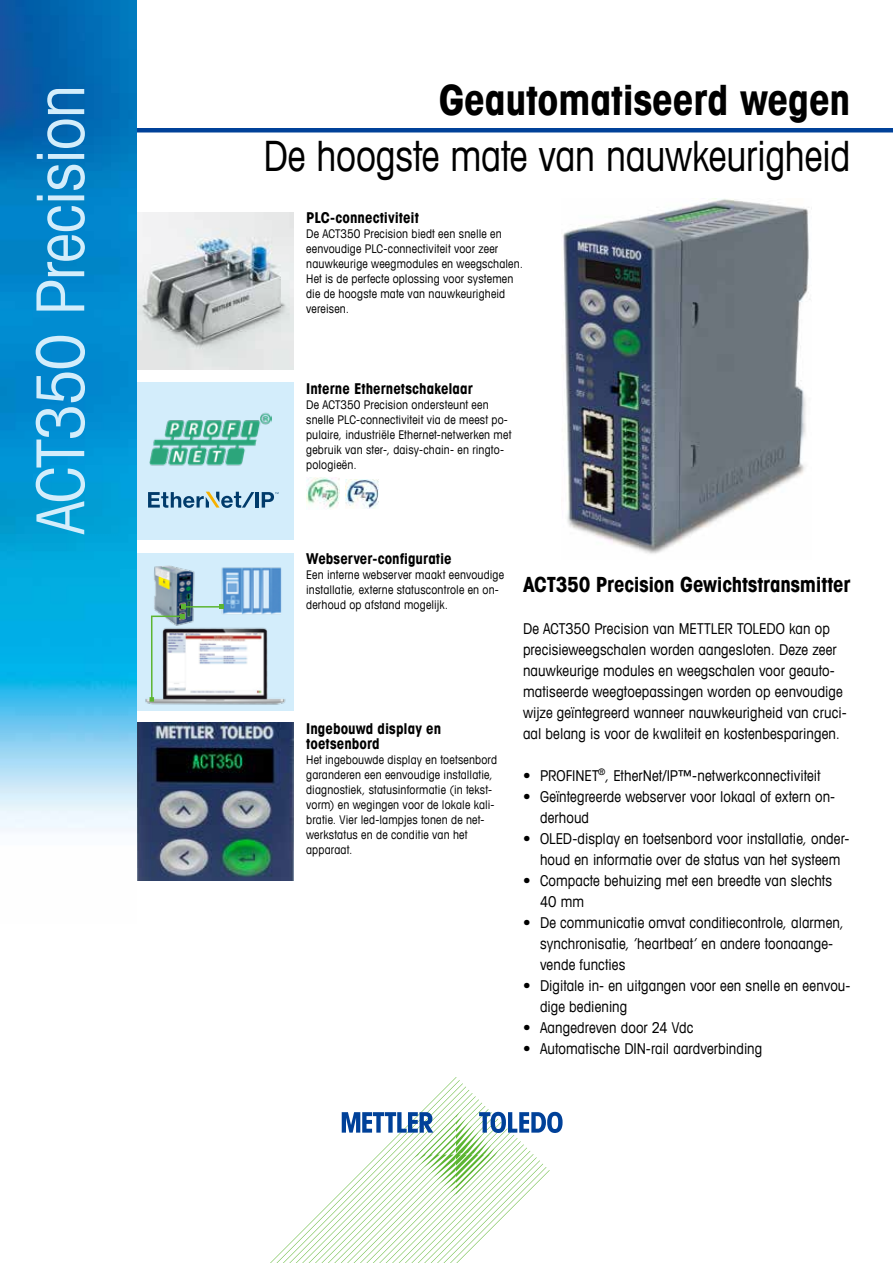
<style>
.page{position:relative;width:893px;height:1263px;background:#fff}
.page>*{position:absolute;margin:0;border:0;box-sizing:border-box;transform-origin:0 0}
.t1{font:condensed 66px "Avant Garde Com";letter-spacing:-.02em;color:#d3edfb}
.t2{font:condensed 42px "Avant Garde Com";letter-spacing:-.005em;color:#000;scale:.95 1}
.t3{font:700 condensed 42px "Avant Garde Com";letter-spacing:-.005em;color:#000}
.t4{font:700 condensed 21px "Avant Garde Com";letter-spacing:-.01em;color:#000}
.t5{font:condensed 15px/21px "Avant Garde Com";letter-spacing:.005em;color:#000}
.t6{font:700 condensed 15px/15px "Avant Garde Com";letter-spacing:.005em;color:#000}
.t7{font:condensed 12px/15px "Avant Garde Com";letter-spacing:.015em;color:#000}
</style>
<div class="page">
<img style="left:136px;top:723px;width:157px;height:157px">
<div style="left:136px;top:553px;width:157px;height:157px;background:#d3edfb"></div>
<img style="left:145px;top:565px;width:141px;height:140px">
<img style="left:136px;top:213px;width:157px;height:157px">
<div style="left:136px;top:383px;width:157px;height:157px;background:#d3edfb"></div>
<hr style="left:111px;top:128px;width:782px;height:4px;background:#004199">
<svg style="left:270px;top:1077px;width:293px;height:186px"></svg>
<img style="left:0;top:0;width:136px;height:831px">
<hr style="left:255px;top:492px;width:4px;height:16px;background:#003b6b">
<svg style="left:262px;top:492px;width:17px;height:16px"></svg>
<svg style="left:148px;top:492px;width:106px;height:16px"></svg>
<img style="left:149px;top:412px;width:122px;height:54px">
<hr style="left:183px;top:606px;width:38px;height:2px;background:#5cb531">
<svg style="left:219px;top:605px;width:4px;height:4px"></svg>
<svg style="left:150px;top:605px;width:36px;height:97px"></svg>
<img style="left:345px;top:479px;width:33px;height:29px">
<img style="left:306px;top:478px;width:33px;height:31px">
<img style="left:563px;top:199px;width:249px;height:355px">
<h1 class="t1" style="left:20px;top:534px;width:451px;rotate:-90deg">ACT350 Precision</h1>
<h2 class="t3" style="left:439px;top:73px;width:413px">Geautomatiseerd wegen</h2>
<h2 class="t2" style="left:264px;top:130px;width:619px">De hoogste mate van nauwkeurigheid</h2>
<p class="t6" style="left:306px;top:210px;width:114px">PLC-connectiviteit</p>
<p class="t7" style="left:306px;top:226px;width:218px">De ACT350 Precision biedt een snelle en eenvoudige PLC-connectiviteit voor zeer nauwkeurige weegmodules en weegschalen.<br>Het is de perfecte oplossing voor systemen die de hoogste mate van nauwkeurigheid vereisen.</p>
<p class="t6" style="left:306px;top:380px;width:168px">Interne Ethernetschakelaar</p>
<p class="t7" style="left:306px;top:396px;width:207px">De ACT350 Precision ondersteunt een snelle PLC-connectiviteit via de meest po&shy;pulaire, industriële Ethernet-netwerken met gebruik van ster-, daisy-chain- en ringto&shy;pologieën.</p>
<p class="t6" style="left:306px;top:550px;width:147px">Webserver-configuratie</p>
<p class="t7" style="left:306px;top:567px;width:199px">Een interne webserver maakt eenvoudige installatie, externe statuscontrole en on&shy;derhoud op afstand mogelijk.</p>
<p class="t6" style="left:306px;top:720px;width:137px">Ingebouwd display en toetsenbord</p>
<p class="t7" style="left:306px;top:752px;width:192px">Het ingebouwde display en toetsenbord garanderen een eenvoudige installatie, diagnostiek, statusinformatie (in tekst&shy;vorm) en wegingen voor de lokale kali&shy;bratie. Vier led-lampjes tonen de net&shy;werkstatus en de conditie van het apparaat.</p>
<h3 class="t4" style="left:523px;top:571px;width:329px">ACT350 Precision Gewichtstransmitter</h3>
<p class="t5" style="left:523px;top:618px;width:325px">De ACT350 Precision van METTLER TOLEDO kan op precisieweegschalen worden aangesloten. Deze zeer nauwkeurige modules en weegschalen voor geauto&shy;matiseerde weegtoepassingen worden op eenvoudige wijze geïntegreerd wanneer nauwkeurigheid van cruci&shy;aal belang is voor de kwaliteit en kostenbesparingen.</p>
<p class="t5" style="left:523px;top:765px;width:299px">• PROFINET<sup>®</sup>, EtherNet/IP™-netwerkconnectiviteit</p>
<p class="t5" style="left:540px;top:786px;width:297px;text-indent:-17px">• Geïntegreerde webserver voor lokaal of extern on&shy;derhoud</p>
<p class="t5" style="left:523px;top:828px;width:328px;text-align:center">• OLED-display en toetsenbord voor installatie, onder&shy;houd en informatie over de status van het systeem</p>
<p class="t5" style="left:540px;top:870px;width:294px;text-indent:-17px">• Compacte behuizing met een breedte van slechts<br>40 mm</p>
<p class="t5" style="left:540px;top:912px;width:306px;text-indent:-17px">• De communicatie omvat conditiecontrole, alarmen, synchronisatie, ‘heartbeat’ en andere toonaange&shy;vende functies</p>
<p class="t5" style="left:540px;top:975px;width:312px;text-indent:-17px">• Digitale in- en uitgangen voor een snelle en eenvou&shy;dige bediening</p>
<p class="t5" style="left:523px;top:1017px;width:172px">• Aangedreven door 24 Vdc</p>
<p class="t5" style="left:523px;top:1038px;width:241px">• Automatische DIN-rail aardverbinding</p>
</div>
